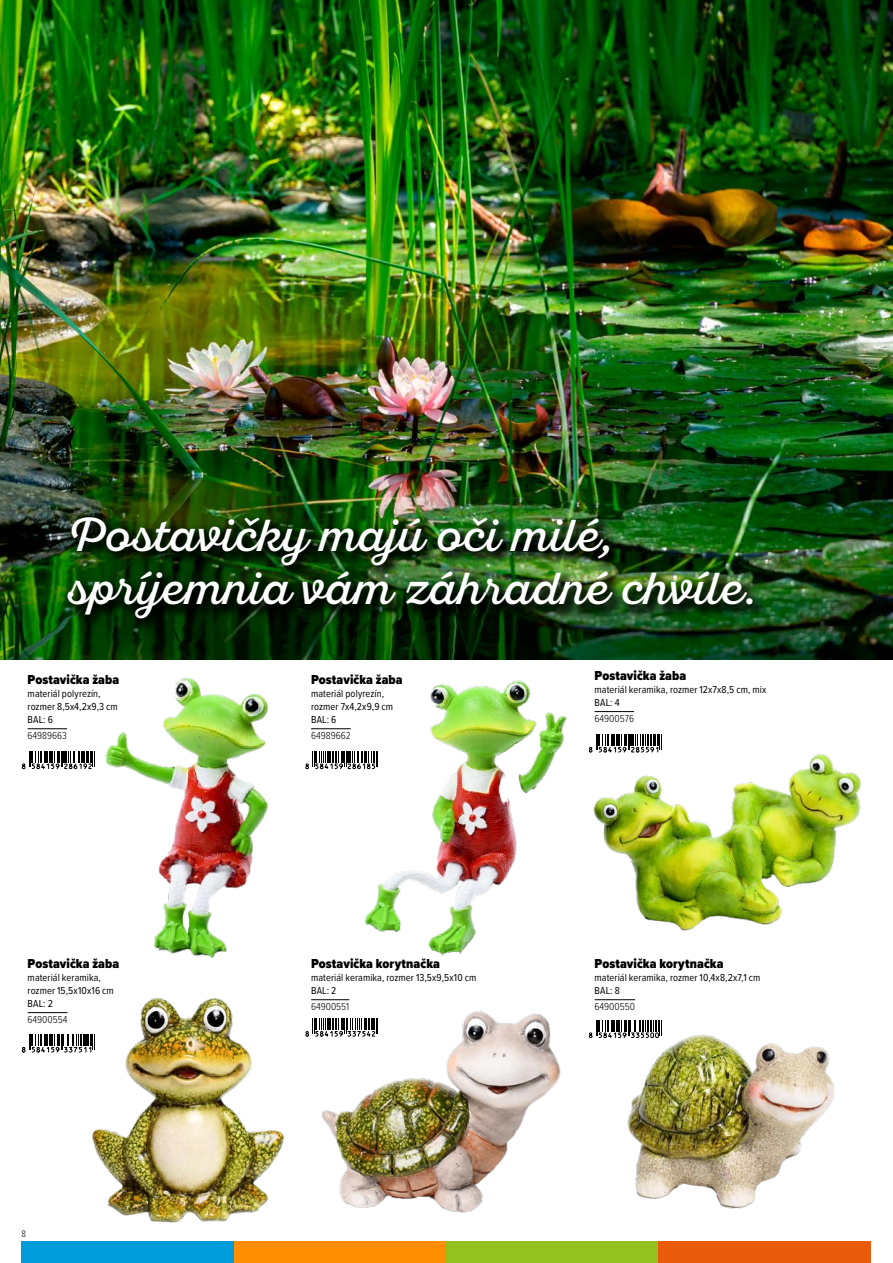
<style>
.page{position:relative;width:893px;height:1263px;background:#fff}
.page>*{position:absolute;margin:0;border:0;box-sizing:border-box;transform-origin:0 0}
.t1{font:44.7px/53.6px "Sant Elia Script";letter-spacing:.01em;color:#fff}
.t2{font:900 13.5px "Proxima Nova Cond";letter-spacing:.005em;color:#000}
.t3{font:10.5px/12.9px "Proxima Nova Cond";letter-spacing:.01em;color:#000}
.t4{font:300 10.5px "Proxima Nova Cond";color:#000}
.t5{font:300 9.75px "Proxima Nova Cond";color:#000}
</style>
<div class="page">
<div style="left:21px;top:1242px;width:213px;height:21px;background:#009cda"></div>
<div style="left:234px;top:1242px;width:212px;height:21px;background:#ff8e00"></div>
<div style="left:446px;top:1242px;width:213px;height:21px;background:#95c11f"></div>
<div style="left:659px;top:1242px;width:212px;height:21px;background:#ea5b0b"></div>
<img style="left:627px;top:1034px;width:208px;height:175px">
<img style="left:311px;top:999px;width:250px;height:214px">
<img style="left:593px;top:754px;width:268px;height:177px">
<img style="left:92px;top:998px;width:193px;height:225px">
<img style="left:344px;top:680px;width:223px;height:276px">
<img style="left:105px;top:677px;width:164px;height:282px">
<img style="left:0;top:0;width:893px;height:660px">
<hr style="left:595px;top:999px;width:40px;height:1px;background:#000">
<hr style="left:311px;top:999px;width:38px;height:1px;background:#000">
<hr style="left:595px;top:711px;width:39px;height:1px;background:#000">
<hr style="left:28px;top:1012px;width:39px;height:1px;background:#000">
<hr style="left:311px;top:728px;width:40px;height:1px;background:#000">
<hr style="left:28px;top:728px;width:39px;height:1px;background:#000">
<div style="left:65px;top:514px;width:702px;height:119px;background:#000;opacity:.75"></div>
<div style="left:64px;top:513px;width:700px;height:117px;background:#000;opacity:.75"></div>
<div style="left:305px;top:1018px;width:78px;height:19px;background:#fff"></div>
<svg style="left:305px;top:1018px;width:73px;height:18px"></svg>
<svg style="left:589px;top:734px;width:73px;height:18px"></svg>
<div style="left:21px;top:1033px;width:78px;height:20px;background:#fff"></div>
<svg style="left:22px;top:1034px;width:73px;height:18px"></svg>
<div style="left:305px;top:750px;width:78px;height:19px;background:#fff"></div>
<svg style="left:305px;top:751px;width:73px;height:18px"></svg>
<svg style="left:22px;top:751px;width:73px;height:18px"></svg>
<div style="left:588px;top:1019px;width:78px;height:19px;background:#fff"></div>
<svg style="left:589px;top:1020px;width:73px;height:18px"></svg>
<h1 class="t1" style="left:68px;top:508px;width:691px">Postavičky majú oči milé, spríjemnia vám záhradné chvíle.</h1>
<p class="t2" style="left:28px;top:670px;width:93px">Postavička žaba</p>
<p class="t3" style="left:28px;top:687px;width:92px">materiál polyrezín, rozmer 8,5x4,2x9,3 cm<br>BAL: 6</p>
<p class="t4" style="left:28px;top:728px;width:41px">64989663</p>
<p class="t2" style="left:28px;top:954px;width:93px">Postavička žaba</p>
<p class="t3" style="left:28px;top:970px;width:88px">materiál keramika, rozmer 15,5x10x16 cm<br>BAL: 2</p>
<p class="t4" style="left:28px;top:1012px;width:41px">64900554</p>
<p class="t5" style="left:22px;top:1227px;width:6px">8</p>
<p class="t2" style="left:311px;top:670px;width:93px">Postavička žaba</p>
<p class="t3" style="left:311px;top:687px;width:84px">materiál polyrezín, rozmer 7x4,2x9,9 cm<br>BAL: 6</p>
<p class="t4" style="left:311px;top:728px;width:41px">64989662</p>
<p class="t2" style="left:311px;top:954px;width:130px">Postavička korytnačka</p>
<p class="t3" style="left:311px;top:970px;width:167px">materiál keramika, rozmer 13,5x9,5x10 cm<br>BAL: 2</p>
<p class="t4" style="left:311px;top:999px;width:40px">64900551</p>
<p class="t2" style="left:595px;top:666px;width:93px">Postavička žaba</p>
<p class="t3" style="left:595px;top:682px;width:173px">materiál keramika, rozmer 12x7x8,5 cm, mix<br>BAL: 4</p>
<p class="t4" style="left:595px;top:711px;width:41px">64900576</p>
<p class="t2" style="left:595px;top:954px;width:130px">Postavička korytnačka</p>
<p class="t3" style="left:595px;top:970px;width:167px">materiál keramika, rozmer 10,4x8,2x7,1 cm<br>BAL: 8</p>
<p class="t4" style="left:595px;top:999px;width:42px">64900550</p>
</div>
